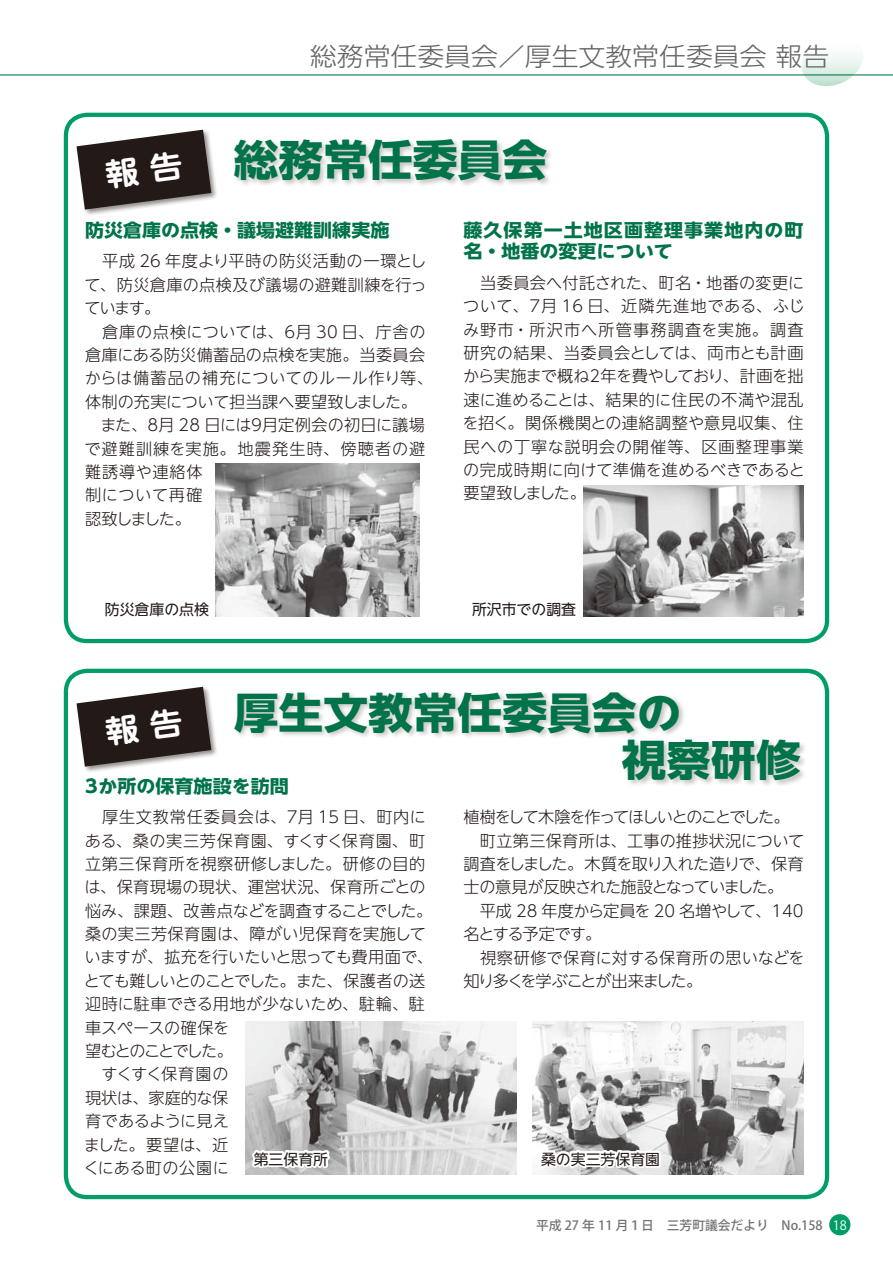
<style>
.page{position:relative;width:893px;height:1263px;background:#fff}
.page>*{position:absolute;margin:0;border:0;box-sizing:border-box;transform-origin:0 0}
.t1{font:700 42.45px/47.8px "UD Shin Go NT Pro";color:#007349;scale:1.05 1}
.t2{font:300 25.5px "UD Shin Go NT Pro";color:#666565;scale:1.05 1}
.t3{font:700 18px/21.5px "UD Shin Go NT Pro";letter-spacing:.055em;color:#007349;scale:1.05 1}
.t4{font:700 18px "UD Shin Go NT Pro";color:#007349;scale:1.05 1}
.t5{font:300 16.2px/23.4px "UD Shin Go NT Pro";letter-spacing:.005em;color:#231916}
.t6{font:300 16.2px/23.4px "UD Shin Go NT Pro";letter-spacing:-.04em;color:#231916}
.t7{font:300 16.2px/23.4px "UD Shin Go NT Pro";letter-spacing:.03em;color:#231916;text-align:right}
.t8{font:300 16.2px/23.4px "UD Shin Go NT Pro";letter-spacing:.05em;color:#231916}
.t9{font:300 16.2px "UD Shin Go NT Pro";letter-spacing:.035em;color:#231916}
.t10{font:300 16.2px "UD Shin Go NT Pro";letter-spacing:.025em;color:#231916}
.t11{font:14.85px "UD Shin Go NT Pro";color:#231916}
.t12{font:500 12.75px "Koz Go Pro";color:#727272}
.t13{font:12.75px "Koz Go Pro";color:#fff}
</style>
<div class="page">
<div style="left:829px;top:1214px;width:21px;height:21px;background:#009e66;border-radius:50%"></div>
<svg style="left:798px;top:56px;width:69px;height:30px"></svg>
<hr style="left:0;top:74px;width:893px;height:1px;background:#007349">
<img style="left:245px;top:1022px;width:271px;height:153px">
<img style="left:584px;top:486px;width:220px;height:131px">
<img style="left:533px;top:1022px;width:271px;height:153px">
<img style="left:215px;top:463px;width:205px;height:154px">
<div style="left:64px;top:669px;width:765px;height:530px;border:4px solid #009e66;border-radius:21px"></div>
<div style="left:64px;top:113px;width:765px;height:530px;border:4px solid #009e66;border-radius:21px"></div>
<div style="left:233px;top:690px;width:574px;height:97px;background:#231916;opacity:.25"></div>
<div style="left:232px;top:137px;width:322px;height:50px;background:#231916;opacity:.25"></div>
<div style="left:75px;top:685px;width:143px;height:89px;background:#231916;opacity:.5"></div>
<div style="left:75px;top:128px;width:143px;height:89px;background:#231916;opacity:.5"></div>
<svg style="left:248px;top:1147px;width:25px;height:23px"></svg>
<svg style="left:279px;top:1144px;width:55px;height:28px"></svg>
<svg style="left:583px;top:593px;width:6px;height:24px"></svg>
<svg style="left:533px;top:1144px;width:131px;height:28px"></svg>
<svg style="left:215px;top:576px;width:3px;height:41px"></svg>
<svg style="left:77px;top:687px;width:134px;height:80px"></svg>
<svg style="left:77px;top:130px;width:134px;height:80px"></svg>
<h2 class="t2" style="left:310px;top:36px;width:496px">総務常任委員会／厚生文教常任委員会報告</h2>
<h1 class="t1" style="left:234px;top:135px;width:300px">総務常任委員会</h1>
<p class="t4" style="left:85px;top:215px;width:291px">防災倉庫の点検・議場避難訓練実施</p>
<p class="t9" style="left:85px;top:248px;width:343px">　平成 26 年度より平時の防災活動の一環とし</p>
<p class="t10" style="left:84px;top:272px;width:344px">て、防災倉庫の点検及び議場の避難訓練を行っ</p>
<p class="t5" style="left:84px;top:296px;width:78px">ています。</p>
<p class="t5" style="left:85px;top:319px;width:342px">　倉庫の点検については、６月 30 日、庁舎の</p>
<p class="t5" style="left:85px;top:343px;width:342px">倉庫にある防災備蓄品の点検を実施。当委員会</p>
<p class="t7" style="left:85px;top:366px;width:350px">からは備蓄品の補充についてのルール作り等、</p>
<p class="t5" style="left:85px;top:389px;width:334px">体制の充実について担当課へ要望致しました。</p>
<p class="t5" style="left:262px;top:413px;width:165px">月定例会の初日に議場</p>
<p class="t8" style="left:85px;top:413px;width:342px">　また、８<br>で避難訓練を実施。地震発生時、傍聴者の避難誘導や連絡体<br>制について再確<br>認致しました。</p>
<p class="t5" style="left:158px;top:413px;width:95px">月 28 日には</p>
<p class="t5" style="left:249px;top:413px;width:18px">９</p>
<p class="t11" style="left:105px;top:597px;width:106px">防災倉庫の点検</p>
<p class="t3" style="left:463px;top:219px;width:325px">藤久保第一土地区画整理事業地内の町名・地番の変更について</p>
<p class="t7" style="left:463px;top:270px;width:343px">　当委員会へ付託された、町名・地番の変更について、７月 16 日、近隣先進地である、ふじみ野市・所沢市へ所管事務調査を実施。調査研究の結果、当委員会としては、両市とも計画年を費やしており、計画を拙</p>
<p class="t5" style="left:462px;top:364px;width:344px">から実施まで概ね<br>速に進めることは、結果的に住民の不満や混乱を招く。関係機関との連絡調整や意見収集、住民への丁寧な説明会の開催等、区画整理事業の完成時期に向けて準備を進めるべきであると要望致しました。</p>
<p class="t5" style="left:587px;top:364px;width:18px">２</p>
<p class="t11" style="left:472px;top:597px;width:106px">所沢市での調査</p>
<h1 class="t1" style="left:622px;top:687px;width:172px;text-indent:-388px">厚生文教常任委員会の<br>視察研修</h1>
<p class="t4" style="left:85px;top:771px;width:195px">3か所の保育施設を訪問</p>
<p class="t5" style="left:83px;top:805px;width:351px">　厚生文教常任委員会は、７月 15 日、町内にある、桑の実三芳保育園、すくすく保育園、町立第三保育所を視察研修しました。研修の目的は、保育現場の現状、運営状況、保育所ごとの悩み、課題、改善点などを調査することでした。桑の実三芳保育園は、障がい児保育を実施していますが、拡充を行いたいと思っても費用面で、とても難しいとのことでした。また、保護者の送迎時に駐車できる用地が少ないため、駐輪、駐車スペースの確保を<br>望むとのことでした。<br>　すくすく保育園の<br>現状は、家庭的な保<br>育であるように見え<br>ました。要望は、近<br>くにある町の公園に</p>
<p class="t6" style="left:463px;top:805px;width:343px">植樹をして木陰を作ってほしいとのことでした。　町立第三保育所は、工事の推捗状況について調査をしました。木質を取り入れた造りで、保育士の意見が反映された施設となっていました。<br>　平成 28 年度から定員を 20 名増やして、140名とする予定です。<br>　視察研修で保育に対する保育所の思いなどを知り多くを学ぶことが出来ました。</p>
<p class="t11" style="left:254px;top:1147px;width:76px">第三保育所</p>
<p class="t11" style="left:541px;top:1147px;width:121px">桑の実三芳保育園</p>
<p class="t12" style="left:536px;top:1217px;width:288px">平成 27 年 11 月１日　三芳町議会だより　No.158</p>
<p class="t13" style="left:833px;top:1216px;width:16px">18</p>
</div>
